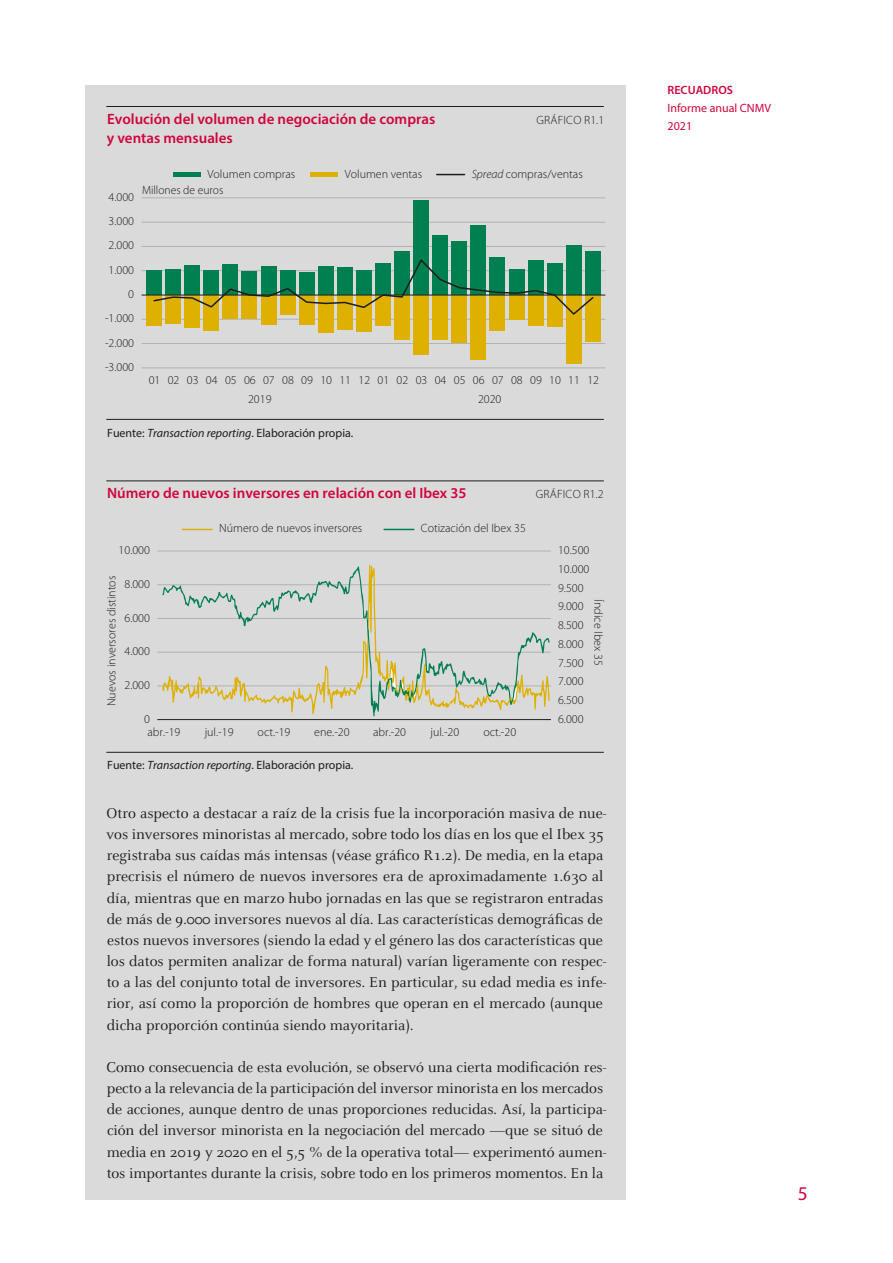
<style>
.page{position:relative;width:893px;height:1263px;background:#fff}
.page>*{position:absolute;margin:0;border:0;box-sizing:border-box;transform-origin:0 0}
.t1{font:19.5px "Myriad Pro";color:#d0043c}
._05-Texto_general{font:15.75px/21.1px "Celeste";color:#1d1d1b}
._07-Titulo_tabla{font:600 15px "Myriad Pro";color:#d0043c}
._07-Titulo_tabla-2{font:300 12px "Myriad Pro";color:#1d1d1b}
._11-1-Fuente_Grafico{font:12px "Myriad Pro";color:#1d1d1b}
._07-Titulo_tabla-3{font:300 12px "Myriad Pro";letter-spacing:.02em;color:#1d1d1b}
.t2{font:12px/18px "Myriad Pro";color:#d0043c}
.t3{font:600 12px "Myriad Pro";color:#d0043c}
.s1{font-style:italic}
</style>
<div class="page">
<div style="left:85px;top:85px;width:540px;height:1114px;background:#dadada"></div>
<hr style="left:106px;top:106px;width:498px;height:1px;background:#1d1d1b">
<hr style="left:106px;top:419px;width:498px;height:1px;background:#1d1d1b">
<hr style="left:106px;top:481px;width:498px;height:1px;background:#1d1d1b">
<hr style="left:106px;top:752px;width:498px;height:1px;background:#1d1d1b">
<hr style="left:142px;top:368px;width:463px;height:1px;background:#b3b2b2">
<hr style="left:142px;top:343px;width:463px;height:1px;background:#b3b2b2">
<hr style="left:142px;top:319px;width:463px;height:1px;background:#b3b2b2">
<hr style="left:142px;top:270px;width:463px;height:1px;background:#b3b2b2">
<hr style="left:142px;top:246px;width:463px;height:1px;background:#b3b2b2">
<hr style="left:142px;top:222px;width:463px;height:1px;background:#b3b2b2">
<hr style="left:142px;top:198px;width:463px;height:1px;background:#b3b2b2">
<div style="left:146px;top:270px;width:16px;height:25px;background:#008051"></div>
<div style="left:146px;top:295px;width:16px;height:31px;background:#deb100"></div>
<div style="left:165px;top:295px;width:16px;height:28px;background:#deb100"></div>
<div style="left:184px;top:295px;width:16px;height:33px;background:#deb100"></div>
<div style="left:203px;top:295px;width:16px;height:36px;background:#deb100"></div>
<div style="left:222px;top:295px;width:16px;height:24px;background:#deb100"></div>
<div style="left:241px;top:295px;width:16px;height:23px;background:#deb100"></div>
<div style="left:261px;top:295px;width:15px;height:30px;background:#deb100"></div>
<div style="left:299px;top:295px;width:16px;height:30px;background:#deb100"></div>
<div style="left:318px;top:295px;width:16px;height:37px;background:#deb100"></div>
<div style="left:337px;top:295px;width:16px;height:35px;background:#deb100"></div>
<div style="left:356px;top:295px;width:16px;height:37px;background:#deb100"></div>
<div style="left:375px;top:295px;width:16px;height:30px;background:#deb100"></div>
<div style="left:394px;top:252px;width:16px;height:43px;background:#008051"></div>
<div style="left:394px;top:295px;width:16px;height:45px;background:#deb100"></div>
<div style="left:413px;top:200px;width:16px;height:95px;background:#008051"></div>
<div style="left:413px;top:295px;width:16px;height:60px;background:#deb100"></div>
<div style="left:432px;top:235px;width:16px;height:60px;background:#008051"></div>
<div style="left:432px;top:295px;width:16px;height:44px;background:#deb100"></div>
<div style="left:451px;top:241px;width:16px;height:54px;background:#008051"></div>
<div style="left:451px;top:295px;width:16px;height:47px;background:#deb100"></div>
<div style="left:470px;top:225px;width:16px;height:70px;background:#008051"></div>
<div style="left:470px;top:295px;width:16px;height:65px;background:#deb100"></div>
<div style="left:489px;top:257px;width:16px;height:38px;background:#008051"></div>
<div style="left:489px;top:295px;width:16px;height:35px;background:#deb100"></div>
<div style="left:508px;top:295px;width:16px;height:25px;background:#deb100"></div>
<div style="left:528px;top:295px;width:15px;height:30px;background:#deb100"></div>
<div style="left:547px;top:295px;width:16px;height:31px;background:#deb100"></div>
<div style="left:566px;top:246px;width:16px;height:49px;background:#008051"></div>
<div style="left:566px;top:295px;width:16px;height:69px;background:#deb100"></div>
<div style="left:585px;top:252px;width:16px;height:43px;background:#008051"></div>
<div style="left:585px;top:295px;width:16px;height:47px;background:#deb100"></div>
<hr style="left:142px;top:295px;width:463px;height:1px;background:#1d1d1b">
<div style="left:173px;top:172px;width:27px;height:5px;background:#008051"></div>
<svg style="left:437px;top:174px;width:28px;height:1px"></svg>
<hr style="left:310px;top:172px;width:28px;height:4px;background:#deb100">
<svg style="left:152px;top:259px;width:443px;height:57px"></svg>
<hr style="left:182px;top:529px;width:30px;height:1px;background:#deb100">
<hr style="left:384px;top:529px;width:30px;height:1px;background:#008051">
<hr style="left:158px;top:652px;width:392px;height:1px;background:#b3b2b2">
<hr style="left:158px;top:618px;width:392px;height:1px;background:#b3b2b2">
<hr style="left:158px;top:584px;width:392px;height:1px;background:#b3b2b2">
<hr style="left:158px;top:551px;width:392px;height:1px;background:#b3b2b2">
<hr style="left:158px;top:719px;width:392px;height:1px;background:#1d1d1b">
<hr style="left:158px;top:686px;width:392px;height:1px;background:#b3b2b2">
<svg style="left:161px;top:565px;width:389px;height:149px"></svg>
<p class="_07-Titulo_tabla" style="left:107px;top:109px;width:330px">Evolución del volumen de negociación de compras</p>
<p class="_07-Titulo_tabla-3" style="left:536px;top:113px;width:69px">GRÁFICO R1.1</p>
<p class="_07-Titulo_tabla" style="left:107px;top:129px;width:128px">y ventas mensuales</p>
<p class="_07-Titulo_tabla-2" style="left:142px;top:183px;width:83px">Millones de euros</p>
<p class="_07-Titulo_tabla-2" style="left:207px;top:167px;width:89px">Volumen compras</p>
<p class="_07-Titulo_tabla-2" style="left:345px;top:167px;width:79px">Volumen ventas</p>
<p class="_07-Titulo_tabla-2" style="left:472px;top:167px;width:113px"><span class="s1">Spread</span> compras/ventas</p>
<p class="_07-Titulo_tabla-2" style="left:109px;top:190px;width:27px">4.000</p>
<p class="_07-Titulo_tabla-2" style="left:109px;top:215px;width:27px">3.000</p>
<p class="_07-Titulo_tabla-2" style="left:109px;top:239px;width:27px">2.000</p>
<p class="_07-Titulo_tabla-2" style="left:109px;top:263px;width:27px">1.000</p>
<p class="_07-Titulo_tabla-2" style="left:128px;top:287px;width:7px">0</p>
<p class="_07-Titulo_tabla-2" style="left:105px;top:312px;width:31px">-1.000</p>
<p class="_07-Titulo_tabla-2" style="left:105px;top:336px;width:31px">-2.000</p>
<p class="_07-Titulo_tabla-2" style="left:105px;top:360px;width:31px">-3.000</p>
<p class="_07-Titulo_tabla-2" style="left:149px;top:374px;width:223px">01 02 03 04 05 06 07 08 09 10 11 12</p>
<p class="_07-Titulo_tabla-2" style="left:378px;top:374px;width:223px">01 02 03 04 05 06 07 08 09 10 11 12</p>
<p class="_07-Titulo_tabla-2" style="left:248px;top:392px;width:25px">2019</p>
<p class="_07-Titulo_tabla-2" style="left:478px;top:392px;width:25px">2020</p>
<p class="_11-1-Fuente_Grafico" style="left:107px;top:425px;width:248px">Fuente: <span class="s1">Transaction reporting</span>. Elaboración propia.</p>
<p class="_07-Titulo_tabla" style="left:107px;top:483px;width:361px">Número de nuevos inversores en relación con el Ibex 35</p>
<p class="_07-Titulo_tabla-3" style="left:536px;top:487px;width:69px">GRÁFICO R1.2</p>
<p class="_07-Titulo_tabla-2" style="left:119px;top:543px;width:33px">10.000</p>
<p class="_07-Titulo_tabla-2" style="left:105px;top:706px;width:132px;rotate:-90deg">Nuevos inversores distintos</p>
<p class="_07-Titulo_tabla-2" style="left:124px;top:577px;width:27px">8.000</p>
<p class="_07-Titulo_tabla-2" style="left:124px;top:611px;width:27px">6.000</p>
<p class="_07-Titulo_tabla-2" style="left:124px;top:645px;width:27px">4.000</p>
<p class="_07-Titulo_tabla-2" style="left:124px;top:678px;width:27px">2.000</p>
<p class="_07-Titulo_tabla-2" style="left:144px;top:712px;width:7px">0</p>
<p class="_07-Titulo_tabla-2" style="left:219px;top:522px;width:145px">Número de nuevos inversores</p>
<p class="_07-Titulo_tabla-2" style="left:421px;top:522px;width:107px">Cotización del Ibex 35</p>
<p class="_07-Titulo_tabla-2" style="left:147px;top:725px;width:34px">abr.-19</p>
<p class="_07-Titulo_tabla-2" style="left:205px;top:725px;width:30px">jul.-19</p>
<p class="_07-Titulo_tabla-2" style="left:258px;top:725px;width:34px">oct.-19</p>
<p class="_07-Titulo_tabla-2" style="left:314px;top:725px;width:37px">ene.-20</p>
<p class="_07-Titulo_tabla-2" style="left:373px;top:725px;width:34px">abr.-20</p>
<p class="_07-Titulo_tabla-2" style="left:430px;top:725px;width:30px">jul.-20</p>
<p class="_07-Titulo_tabla-2" style="left:483px;top:725px;width:34px">oct.-20</p>
<p class="_07-Titulo_tabla-2" style="left:558px;top:544px;width:33px">10.500</p>
<p class="_07-Titulo_tabla-2" style="left:558px;top:562px;width:33px">10.000</p>
<p class="_07-Titulo_tabla-2" style="left:558px;top:581px;width:27px">9.500</p>
<p class="_07-Titulo_tabla-2" style="left:558px;top:600px;width:27px">9.000</p>
<p class="_07-Titulo_tabla-2" style="left:558px;top:619px;width:27px">8.500</p>
<p class="_07-Titulo_tabla-2" style="left:558px;top:637px;width:27px">8.000</p>
<p class="_07-Titulo_tabla-2" style="left:558px;top:656px;width:27px">7.500</p>
<p class="_07-Titulo_tabla-2" style="left:558px;top:675px;width:27px">7.000</p>
<p class="_07-Titulo_tabla-2" style="left:558px;top:693px;width:27px">6.500</p>
<p class="_07-Titulo_tabla-2" style="left:558px;top:712px;width:27px">6.000</p>
<p class="_07-Titulo_tabla-2" style="left:605px;top:599px;width:68px;rotate:90deg">Índice Ibex 35</p>
<p class="_11-1-Fuente_Grafico" style="left:107px;top:758px;width:248px">Fuente: <span class="s1">Transaction reporting</span>. Elaboración propia.</p>
<p class="_05-Texto_general" style="left:106px;top:803px;width:501px">Otro aspecto a destacar a raíz de la crisis fue la incorporación masiva de nue&shy;vos inversores minoristas al mercado, sobre todo los días en los que el Ibex 35 registraba sus caídas más intensas (véase gráfico R1.2). De media, en la etapa precrisis el número de nuevos inversores era de aproximadamente 1.630 al día, mientras que en marzo hubo jornadas en las que se registraron entradas de más de 9.000 inversores nuevos al día. Las características demográficas de estos nuevos inversores (siendo la edad y el género las dos características que los datos permiten analizar de forma natural) varían ligeramente con respec&shy;to a las del conjunto total de inversores. En particular, su edad media es infe&shy;rior, así como la proporción de hombres que operan en el mercado (aunque dicha proporción continúa siendo mayoritaria).</p>
<p class="_05-Texto_general" style="left:107px;top:1057px;width:501px">Como consecuencia de esta evolución, se observó una cierta modificación res&shy;pecto a la relevancia de la participación del inversor minorista en los mercados de acciones, aunque dentro de unas proporciones reducidas. Así, la participa&shy;ción del inversor minorista en la negociación del mercado —que se situó de media en 2019 y 2020 en el 5,5 % de la operativa total— experimentó aumen&shy;tos importantes durante la crisis, sobre todo en los primeros momentos. En la</p>
<p class="t3" style="left:668px;top:82px;width:67px">RECUADROS</p>
<p class="t2" style="left:668px;top:99px;width:105px">Informe anual CNMV<br>2021</p>
<p class="t1" style="left:798px;top:1181px;width:12px">5</p>
</div>
